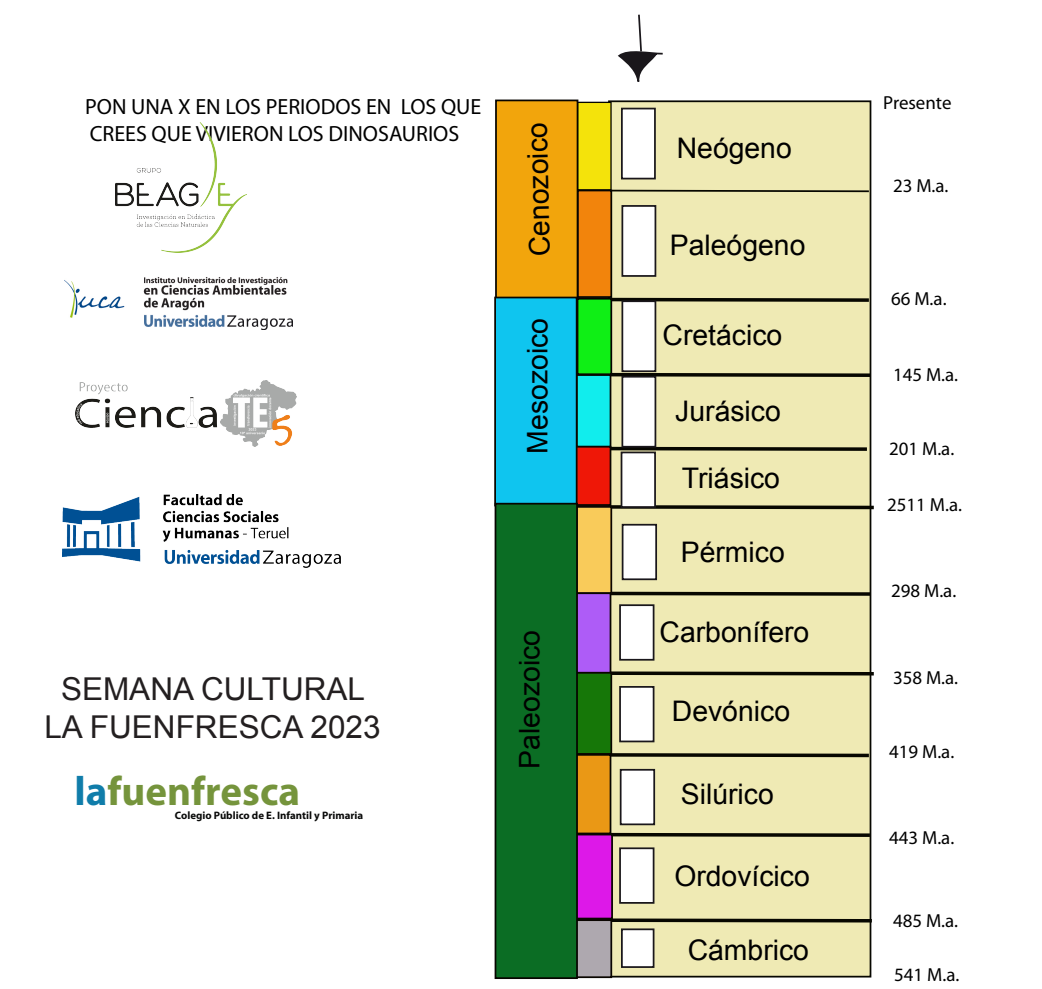
<style>
.page{position:relative;width:1042px;height:989px;background:#fff}
.page>*{position:absolute;margin:0;border:0;box-sizing:border-box;transform-origin:0 0}
.t1{font:700 40.95px "Myriad Pro";color:#75943c}
.t2{font:31.5px/37.8px "Arial";color:#231f20;text-align:center}
.t3{font:28.35px "Arial";color:#000}
.t4{font:22.05px "Myriad Pro";color:#000}
.t5{font:18.9px "Myriad Pro";color:#000}
.t6{font:700 10.85px "Myriad Pro";color:#090a09}
.s1{color:#107daa}
</style>
<div class="page">
<div style="left:608px;top:100px;width:263px;height:877px;background:#efeab4;border:2px solid #070700"></div>
<svg style="left:612px;top:189px;width:258px;height:4px"></svg>
<svg style="left:612px;top:296px;width:260px;height:8px"></svg>
<svg style="left:611px;top:371px;width:261px;height:8px"></svg>
<svg style="left:611px;top:445px;width:259px;height:8px"></svg>
<svg style="left:611px;top:503px;width:263px;height:8px"></svg>
<svg style="left:611px;top:590px;width:261px;height:7px"></svg>
<svg style="left:611px;top:669px;width:263px;height:8px"></svg>
<svg style="left:611px;top:751px;width:261px;height:8px"></svg>
<svg style="left:611px;top:831px;width:261px;height:7px"></svg>
<svg style="left:612px;top:916px;width:260px;height:8px"></svg>
<div style="left:577px;top:102px;width:35px;height:88px;background:#f4e30b;border:1px solid #070700"></div>
<div style="left:577px;top:190px;width:35px;height:108px;background:#f2840c;border:2px solid #050300"></div>
<div style="left:577px;top:298px;width:35px;height:77px;background:#0fef15;border:2px solid #070400"></div>
<div style="left:576px;top:374px;width:35px;height:73px;background:#11eded;border:2px solid #070400"></div>
<div style="left:575px;top:446px;width:36px;height:60px;background:#ef1707;border:2px solid #0a0500"></div>
<div style="left:576px;top:506px;width:36px;height:88px;background:#f9cb5a;border:2px solid #0c0601"></div>
<div style="left:575px;top:592px;width:36px;height:81px;background:#ae5cf7;border:2px solid #0a0500"></div>
<div style="left:574px;top:672px;width:38px;height:83px;background:#167708;border:2px solid #0a0500"></div>
<div style="left:573px;top:754px;width:38px;height:80px;background:#ea9815;border:2px solid #070400"></div>
<div style="left:572px;top:833px;width:41px;height:86px;background:#dd18e8;border:2px solid #0a0501"></div>
<div style="left:571px;top:919px;width:41px;height:59px;background:#aea8af;border:2px solid #0a0500"></div>
<div style="left:495px;top:100px;width:83px;height:200px;background:#f2a50c;border:2px solid #070500"></div>
<div style="left:494px;top:297px;width:83px;height:209px;background:#0fc5ef;border:2px solid #0a0700"></div>
<div style="left:494px;top:503px;width:84px;height:476px;background:#0b6d24;border:2px solid #070500"></div>
<div style="left:621px;top:108px;width:35px;height:71px;background:#fff;border:2px solid #1a171b"></div>
<svg style="left:616px;top:14px;width:48px;height:97px"></svg>
<div style="left:621px;top:205px;width:35px;height:72px;background:#fff;border:2px solid #1a171b"></div>
<div style="left:621px;top:300px;width:35px;height:72px;background:#fff;border:2px solid #1a171b"></div>
<div style="left:621px;top:376px;width:35px;height:71px;background:#fff;border:2px solid #1a171b"></div>
<div style="left:620px;top:451px;width:36px;height:57px;background:#fff;border:2px solid #1a171b"></div>
<div style="left:622px;top:524px;width:35px;height:56px;background:#fff;border:2px solid #1a171b"></div>
<div style="left:619px;top:604px;width:35px;height:56px;background:#fff;border:2px solid #1a171b"></div>
<div style="left:619px;top:686px;width:35px;height:56px;background:#fff;border:2px solid #1a171b"></div>
<div style="left:620px;top:769px;width:35px;height:56px;background:#fff;border:2px solid #1a171b"></div>
<div style="left:619px;top:847px;width:35px;height:57px;background:#fff;border:2px solid #1a171b"></div>
<div style="left:621px;top:928px;width:33px;height:40px;background:#fff;border:2px solid #1a171b"></div>
<img style="left:115px;top:123px;width:131px;height:130px">
<img style="left:76px;top:380px;width:221px;height:67px">
<img style="left:63px;top:495px;width:278px;height:73px">
<img style="left:64px;top:277px;width:229px;height:53px">
<p class="t4" style="left:85px;top:93px;width:398px">PON UNA X EN LOS PERIODOS EN LOS QUE</p>
<p class="t5" style="left:883px;top:91px;width:70px">Presente</p>
<p class="t4" style="left:90px;top:120px;width:371px">CREES QUE VIVIERON LOS DINOSAURIOS</p>
<p class="t3" style="left:524px;top:257px;width:135px;rotate:-91deg">Cenozoico</p>
<p class="t3" style="left:677px;top:133px;width:117px">Neógeno</p>
<p class="t5" style="left:893px;top:174px;width:57px">23 M.a.</p>
<p class="t3" style="left:670px;top:229px;width:137px">Paleógeno</p>
<p class="t2" style="left:44px;top:670px;width:338px">SEMANA CULTURAL<br>LA FUENFRESCA 2023</p>
<h1 class="t1" style="left:75px;top:765px;width:227px"><span class="s1">la</span>fuenfresca</h1>
<p class="t6" style="left:175px;top:808px;width:190px">Colegio Público de E. Infantil y Primaria</p>
<p class="t3" style="left:522px;top:454px;width:137px;rotate:-90deg">Mesozoico</p>
<p class="t3" style="left:514px;top:769px;width:140px;rotate:-90deg">Paleozoico</p>
<p class="t3" style="left:662px;top:320px;width:121px">Cretácico</p>
<p class="t3" style="left:675px;top:395px;width:107px">Jurásico</p>
<p class="t3" style="left:682px;top:462px;width:100px">Triásico</p>
<p class="t3" style="left:681px;top:536px;width:105px">Pérmico</p>
<p class="t3" style="left:659px;top:616px;width:151px">Carbonífero</p>
<p class="t3" style="left:672px;top:696px;width:120px">Devónico</p>
<p class="t3" style="left:681px;top:778px;width:94px">Silúrico</p>
<p class="t3" style="left:674px;top:860px;width:137px">Ordovícico</p>
<p class="t3" style="left:688px;top:934px;width:123px">Cámbrico</p>
<p class="t5" style="left:891px;top:287px;width:57px">66 M.a.</p>
<p class="t5" style="left:893px;top:363px;width:67px">145 M.a.</p>
<p class="t5" style="left:889px;top:437px;width:67px">201 M.a.</p>
<p class="t5" style="left:887px;top:493px;width:76px">2511 M.a.</p>
<p class="t5" style="left:891px;top:579px;width:67px">298 M.a.</p>
<p class="t5" style="left:893px;top:666px;width:67px">358 M.a.</p>
<p class="t5" style="left:889px;top:740px;width:67px">419 M.a.</p>
<p class="t5" style="left:889px;top:826px;width:67px">443 M.a.</p>
<p class="t5" style="left:893px;top:909px;width:67px">485 M.a.</p>
<p class="t5" style="left:894px;top:963px;width:67px">541 M.a.</p>
</div>
